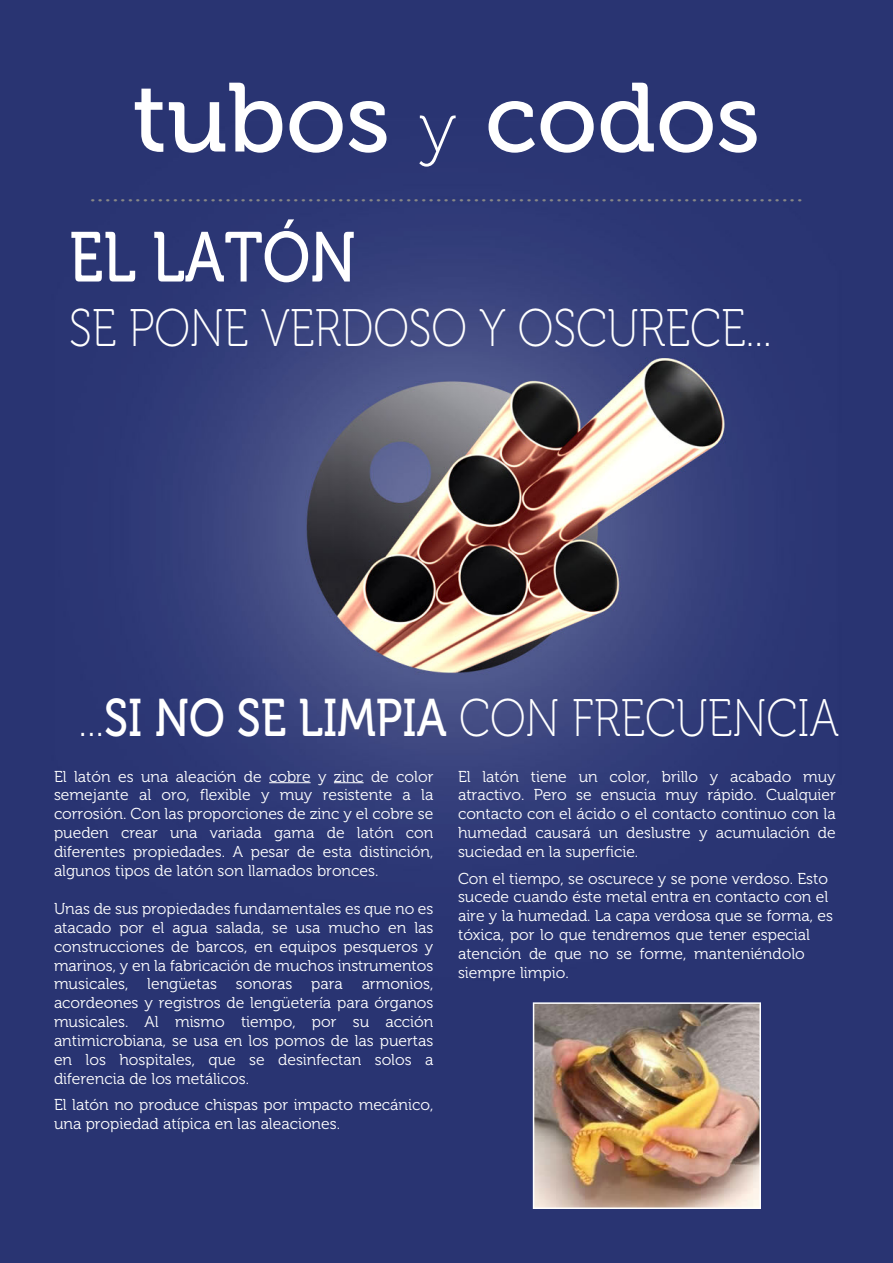
<style>
.page{position:relative;width:893px;height:1263px;background:#fff}
.page>*{position:absolute;margin:0;border:0;box-sizing:border-box;transform-origin:0 0}
.t1{font:97.5px "Museo 500";color:#fff}
.t2{font:70.5px "Museo 500";color:#fff;scale:.85 1}
.t3{font:52.8px "Museo 100";color:#fff;scale:.85 1}
.t4{font:30px "Times New Roman";color:#878787}
.t5{font:15.75px/18.9px "Museo 300";color:#fff;text-align:justify}
.s1{font-family:"Museo 100";font-size:72px}
.s2{font-family:"Museo 500"}
</style>
<div class="page">
<img style="left:0;top:0;width:893px;height:1263px">
<hr style="left:269px;top:782px;width:42px;height:1px;background:#fff">
<hr style="left:334px;top:782px;width:30px;height:1px;background:#fff">
<img style="left:533px;top:1002px;width:228px;height:207px">
<h1 class="t1" style="left:133px;top:78px;width:629px">tubos <span class="s1">y</span> codos</h1>
<h3 class="t4" style="left:89px;top:180px;width:716px">...............................................................................................</h3>
<h2 class="t2" style="left:69px;top:229px;width:339px">EL LATÓN</h2>
<h3 class="t3" style="left:69px;top:306px;width:828px">SE PONE VERDOSO Y OSCURECE...</h3>
<h3 class="t3" style="left:78px;top:697px;width:896px">...<span class="s2">SI NO SE LIMPIA</span> CON FRECUENCIA</h3>
<p class="t5" style="left:54px;top:768px;width:381px">El latón es una aleación de cobre y zinc de color semejante al oro, flexible y muy resistente a la corrosión. Con las proporciones de zinc y el cobre se pueden crear una variada gama de latón con diferentes propiedades. A pesar de esta distinción, algunos tipos de latón son llamados bronces.</p>
<p class="t5" style="left:54px;top:900px;width:381px">Unas de sus propiedades fundamentales es que no es atacado por el agua salada, se usa mucho en las construcciones de barcos, en equipos pesqueros y marinos, y en la fabricación de muchos instrumentos musicales, lengüetas sonoras para armonios, acordeones y registros de lengüetería para órganos musicales. Al mismo tiempo, por su acción antimicrobiana, se usa en los pomos de las puertas en los hospitales, que se desinfectan solos a diferencia de los metálicos.</p>
<p class="t5" style="left:54px;top:1097px;width:381px">El latón no produce chispas por impacto mecánico, una propiedad atípica en las aleaciones.</p>
<p class="t5" style="left:458px;top:768px;width:379px">El latón tiene un color, brillo y acabado muy atractivo. Pero se ensucia muy rápido. Cualquier contacto con el ácido o el contacto continuo con la humedad causará un deslustre y acumulación de suciedad en la superficie.</p>
<p class="t5" style="left:458px;top:870px;width:376px;text-align:left">Con el tiempo, se oscurece y se pone verdoso. Esto sucede cuando éste metal entra en contacto con el aire y la humedad. La capa verdosa que se forma, es tóxica, por lo que tendremos que tener especial atención de que no se forme, manteniéndolo siempre limpio.</p>
</div>
